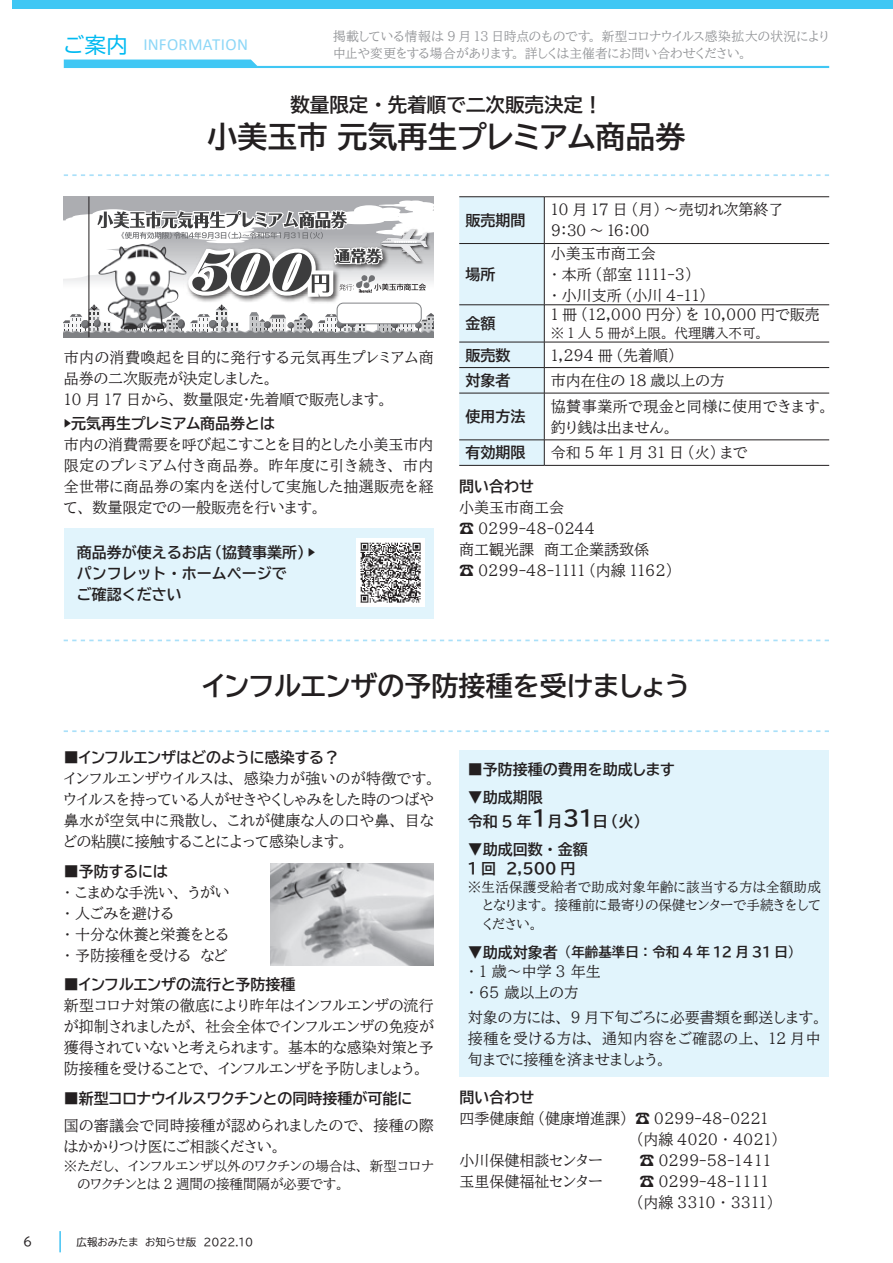
<style>
.page{position:relative;width:893px;height:1263px;background:#fff}
.page>*{position:absolute;margin:0;border:0;box-sizing:border-box;transform-origin:0 0}
.t1{font:30px "BIZ UDP Gothic Bold";color:#231f20}
.t2{font:27px "BIZ UDP Gothic Bold";color:#231f20}
.t3{font:19.5px "BIZ UDP Gothic Bold";color:#231f20}
.t4{font:16.95px "Calibri";letter-spacing:.015em;color:#8dd7f7}
.t5{font:15px/21px "BIZ UDP Mincho Medium";color:#231f20}
.t6{font:15px/24px "BIZ UDP Gothic Bold";color:#231f20}
.t7{font:15px/21px "BIZ UDP Mincho Medium";letter-spacing:.02em;color:#231f20}
.t8{font:15px/21px "BIZ UD Gothic Bold";color:#231f20}
.t9{font:15px/21px "BIZ UDP Mincho Medium";letter-spacing:.035em;color:#231f20}
.t10{font:15px "BIZ UDP Mincho Medium";letter-spacing:.25em;color:#231f20}
.t11{font:13.5px/18.3px "BIZ UDP Mincho Medium";letter-spacing:.005em;color:#231f20;text-align:justify}
.t12{font:13.5px/18px "BIZ UDP Mincho Medium";letter-spacing:.025em;color:#231f20}
.t13{font:13.5px "BIZ UDP Gothic Bold";color:#231f20}
.t14{font:12.75px/17px "BIZ UDP Mincho Medium";letter-spacing:.01em;color:#939598}
.t15{font:12px "BIZ UDP Gothic";color:#231f20}
.t16{font:10.5px "BIZ UDP Gothic";color:#231f20}
.s1{font-family:"BIZ UDP Gothic";font-size:21.3px;color:#00baf1}
.s2{font-size:21px}
.s3{font-size:15px}
.s4{font-family:"BIZ UDP Gothic"}
</style>
<div class="page">
<svg style="left:64px;top:60px;width:765px;height:8px"></svg>
<div style="left:13px;top:0;width:880px;height:9px;background:#40c7f4"></div>
<svg style="left:60px;top:1231px;width:1px;height:21px"></svg>
<div style="left:64px;top:528px;width:370px;height:90px;background:#e1f4fc"></div>
<svg style="left:64px;top:174px;width:765px;height:2px"></svg>
<hr style="left:459px;top:196px;width:85px;height:1px;background:#231f20">
<hr style="left:544px;top:196px;width:285px;height:1px;background:#231f20">
<hr style="left:544px;top:243px;width:285px;height:1px;background:#231f20">
<hr style="left:544px;top:305px;width:285px;height:1px;background:#231f20">
<hr style="left:544px;top:342px;width:285px;height:1px;background:#231f20">
<hr style="left:544px;top:367px;width:285px;height:1px;background:#231f20">
<hr style="left:544px;top:393px;width:285px;height:1px;background:#231f20">
<hr style="left:544px;top:440px;width:285px;height:1px;background:#231f20">
<svg style="left:459px;top:197px;width:86px;height:268px"></svg>
<hr style="left:459px;top:465px;width:85px;height:1px;background:#231f20">
<hr style="left:544px;top:465px;width:285px;height:1px;background:#231f20">
<hr style="left:64px;top:333px;width:370px;height:4px;background:#7f8184">
<hr style="left:89px;top:197px;width:1px;height:140px;background:#231f20">
<svg style="left:64px;top:199px;width:370px;height:134px"></svg>
<div style="left:459px;top:750px;width:370px;height:326px;background:#e1f4fc"></div>
<img style="left:270px;top:863px;width:164px;height:103px">
<svg style="left:64px;top:730px;width:765px;height:2px"></svg>
<svg style="left:64px;top:640px;width:765px;height:1px"></svg>
<img style="left:357px;top:539px;width:68px;height:68px">
<p class="t4" style="left:64px;top:33px;width:186px"><span class="s1">ご案内</span> INFORMATION</p>
<p class="t14" style="left:333px;top:28px;width:498px">掲載している情報は 9 月 13 日時点のものです。新型コロナウイルス感染拡大の状況により中止や変更をする場合があります。詳しくは主催者にお問い合わせください。</p>
<h3 class="t3" style="left:290px;top:95px;width:313px">数量限定・先着順で二次販売決定！</h3>
<h1 class="t1" style="left:207px;top:122px;width:479px">小美玉市 元気再生プレミアム商品券</h1>
<p class="t6" style="left:466px;top:208px;width:61px">販売期間</p>
<p class="t5" style="left:551px;top:199px;width:234px">10 月 17 日（月）～売切れ次第終了<br>9：30 ～ 16：00</p>
<p class="t6" style="left:466px;top:262px;width:31px">場所</p>
<p class="t5" style="left:551px;top:243px;width:158px">小美玉市商工会<br>・本所（部室 1111-3）<br>・小川支所（小川 4-11）</p>
<p class="t5" style="left:64px;top:347px;width:371px">市内の消費喚起を目的に発行する元気再生プレミアム商品券の二次販売が決定しました。<br>10 月 17 日から、数量限定・先着順で販売します。</p>
<p class="t6" style="left:64px;top:412px;width:212px">▶元気再生プレミアム商品券とは</p>
<p class="t5" style="left:64px;top:434px;width:371px;text-align:justify">市内の消費需要を呼び起こすことを目的とした小美玉市内限定のプレミアム付き商品券。昨年度に引き続き、市内全世帯に商品券の案内を送付して実施した抽選販売を経て、数量限定での一般販売を行います。</p>
<p class="t8" style="left:77px;top:541px;width:240px">商品券が使えるお店（協賛事業所）▶パンフレット・ホームページで<br>ご確認ください</p>
<p class="t6" style="left:466px;top:311px;width:31px">金額</p>
<p class="t5" style="left:551px;top:304px;width:271px">1 冊 (12,000 円分）を 10,000 円で販売</p>
<p class="t11" style="left:551px;top:324px;width:215px">※ 1 人 5 冊が上限。代理購入不可。</p>
<p class="t6" style="left:466px;top:343px;width:46px">販売数</p>
<p class="t5" style="left:551px;top:344px;width:127px">1,294 冊（先着順）</p>
<p class="t6" style="left:466px;top:368px;width:46px">対象者</p>
<p class="t5" style="left:551px;top:370px;width:176px">市内在住の 18 歳以上の方</p>
<p class="t6" style="left:466px;top:404px;width:61px">使用方法</p>
<p class="t9" style="left:551px;top:395px;width:279px">協賛事業所で現金と同様に使用できます。釣り銭は出ません。</p>
<p class="t6" style="left:466px;top:441px;width:61px">有効期限</p>
<p class="t10" style="left:551px;top:445px;width:198px">令和5年1月31日（火）まで</p>
<p class="t6" style="left:459px;top:474px;width:76px">問い合わせ</p>
<p class="t5" style="left:459px;top:496px;width:215px">小美玉市商工会<br>☎ 0299-48-0244<br>商工観光課　商工企業誘致係<br>☎ 0299-48-1111 （内線 1162）</p>
<h2 class="t2" style="left:202px;top:672px;width:489px">インフルエンザの予防接種を受けましょう</h2>
<p class="t6" style="left:64px;top:745px;width:277px">■インフルエンザはどのように感染する？</p>
<p class="t5" style="left:64px;top:768px;width:373px;text-align:justify">インフルエンザウイルスは、感染力が強いのが特徴です。ウイルスを持っている人がせきやくしゃみをした時のつばや鼻水が空気中に飛散し、これが健康な人の口や鼻、目などの粘膜に接触することによって感染します。</p>
<p class="t6" style="left:64px;top:859px;width:106px">■予防するには</p>
<p class="t5" style="left:64px;top:881px;width:167px">・こまめな手洗い、うがい・人ごみを避ける<br>・十分な休養と栄養をとる・予防接種を受ける　など</p>
<p class="t6" style="left:64px;top:972px;width:233px">■インフルエンザの流行と予防接種</p>
<p class="t5" style="left:64px;top:995px;width:371px;text-align:justify">新型コロナ対策の徹底により昨年はインフルエンザの流行が抑制されましたが、社会全体でインフルエンザの免疫が獲得されていないと考えられます。基本的な感染対策と予防接種を受けることで、インフルエンザを予防しましょう。</p>
<p class="t6" style="left:64px;top:1086px;width:350px">■新型コロナウイルスワクチンとの同時接種が可能に</p>
<p class="t7" style="left:64px;top:1114px;width:371px">国の審議会で同時接種が認められましたので、接種の際はかかりつけ医にご相談ください。</p>
<p class="t12" style="left:77px;top:1157px;width:358px;text-indent:-14px">※ただし、インフルエンザ以外のワクチンの場合は、新型コロナのワクチンとは 2 週間の接種間隔が必要です。</p>
<p class="t15" style="left:23px;top:1236px;width:11px">6</p>
<p class="t16" style="left:77px;top:1236px;width:178px">広報おみたま　お知らせ版　2022.10</p>
<p class="t6" style="left:468px;top:757px;width:209px">■予防接種の費用を助成します</p>
<p class="t6" style="left:468px;top:785px;width:174px">▼助成期限<br>令和 5 年<span class="s2">１</span>月<span class="s2">３１</span>日（火）</p>
<p class="t6" style="left:468px;top:839px;width:121px;line-height:19.5px">▼助成回数・金額<br>1 回　2,500 円</p>
<p class="t11" style="left:483px;top:878px;width:340px;text-indent:-15px">※生活保護受給者で助成対象年齢に該当する方は全額助成となります。接種前に最寄りの保健センターで手続きをしてください。</p>
<p class="t13" style="left:468px;top:945px;width:328px"><span class="s3">▼助成対象者</span><span class="s4">（</span>年齢基準日：令和 4 年 12 月 31 日<span class="s4">）</span></p>
<p class="t5" style="left:468px;top:961px;width:134px">・ 1 歳〜中学 3 年生・ 65 歳以上の方</p>
<p class="t5" style="left:468px;top:1007px;width:356px;text-align:justify">対象の方には、 9 月下旬ごろに必要書類を郵送します。接種を受ける方は、通知内容をご確認の上、 12 月中旬までに接種を済ませましょう。</p>
<p class="t6" style="left:460px;top:1085px;width:76px">問い合わせ</p>
<p class="t5" style="left:460px;top:1107px;width:310px">四季健康館（健康増進課） ☎ 0299-48-0221</p>
<p class="t5" style="left:622px;top:1128px;width:159px">　（内線 4020 ・ 4021）</p>
<p class="t5" style="left:460px;top:1149px;width:145px">小川保健相談センター</p>
<p class="t5" style="left:622px;top:1149px;width:151px">　 ☎ 0299-58-1411</p>
<p class="t5" style="left:460px;top:1170px;width:145px">玉里保健福祉センター</p>
<p class="t5" style="left:622px;top:1170px;width:154px">　 ☎ 0299-48-1111　（内線 3310 ・ 3311）</p>
</div>
